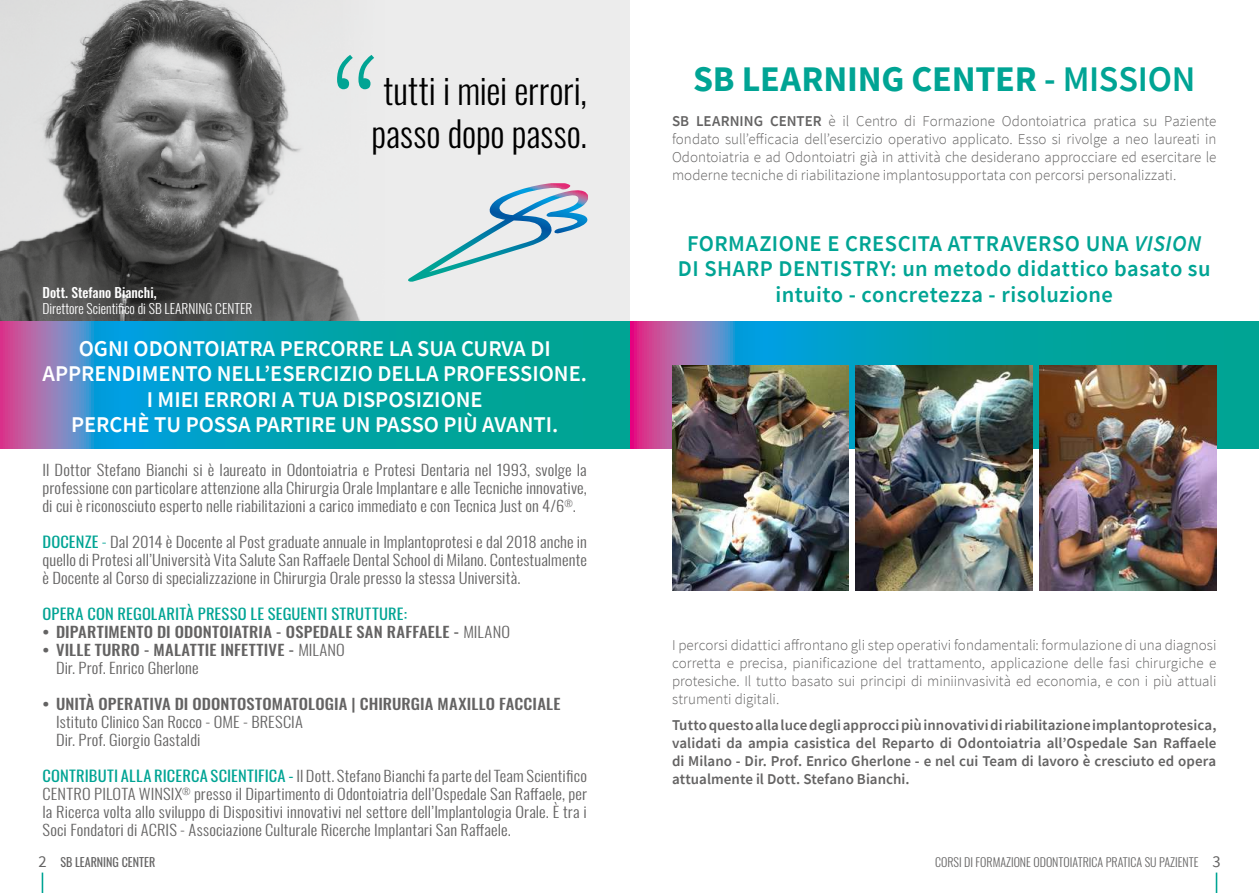
<style>
.page{position:relative;width:1259px;height:893px;background:#fff}
.page>*{position:absolute;margin:0;border:0;box-sizing:border-box;transform-origin:0 0}
.t1{font:700 36px "Source Sans Pro";letter-spacing:-.005em;color:#00a494}
.t2{font:300 35.25px/42.3px "Oswald";color:#000;text-align:center}
.t3{font:600 22.5px/25.5px "Source Sans Pro";color:#fff;text-align:center}
.t4{font:600 22.5px/25.5px "Source Sans Pro";letter-spacing:.02em;color:#00a494;text-align:center}
.t5{font:300 15px/18px "Oswald";letter-spacing:.005em;color:#646363;text-align:justify;scale:1.1 1}
.t6{font:300 15px/18px "Source Sans Pro";color:#646363;text-align:justify}
.t7{font:600 15px/18px "Source Sans Pro";letter-spacing:.005em;color:#646363;text-align:justify}
.t8{font:500 15px/18px "Oswald";letter-spacing:.015em;color:#646363;scale:1.1 1}
.t9{font:15px "Oswald";letter-spacing:.01em;color:#00a494;scale:1.1 1}
.t10{font:300 13.5px "Oswald";color:#fff}
.t11{font:500 13.5px "Oswald";color:#fff}
.t12{font:300 12px "Oswald";color:#646363}
.t13{font:12px "Oswald";color:#646363}
.s1{font-weight:600}
.s2{font-style:italic}
.s3{font-weight:400;color:#00a494}
.s4{color:#00a494}
.s5{font-weight:300}
.s6{font-family:"Source Sans Pro";font-size:16.5px}
.s7{font-family:"Source Sans Pro";font-weight:400;font-size:16.5px}
</style>
<div class="page">
<div style="left:0;top:0;width:629px;height:366px;background:#ececec"></div>
<img style="left:0;top:0;width:384px;height:322px">
<svg style="left:42px;top:872px;width:1px;height:21px"></svg>
<hr style="left:1215px;top:872px;width:2px;height:21px;background:#00a494">
<svg style="left:629px;top:322px;width:630px;height:127px;background:#2990a6"></svg>
<img style="left:856px;top:366px;width:176px;height:224px">
<img style="left:672px;top:366px;width:176px;height:224px">
<img style="left:1039px;top:366px;width:177px;height:224px">
<svg style="left:0;top:322px;width:629px;height:127px;background:#169bae"></svg>
<svg style="left:408px;top:183px;width:180px;height:99px"></svg>
<svg style="left:337px;top:55px;width:37px;height:34px"></svg>
<h2 class="t2" style="left:371px;top:66px;width:217px">tutti i miei errori, passo dopo passo.</h2>
<h1 class="t1" style="left:693px;top:54px;width:504px">SB LEARNING CENTER <span class="s1">- MISSION</span></h1>
<p class="t6" style="left:672px;top:112px;width:546px"><span class="s1">SB LEARNING CENTER</span> è il Centro di Formazione Odontoiatrica pratica su Paziente fondato sull’efficacia dell’esercizio operativo applicato. Esso si rivolge a neo laureati in Odontoiatria e ad Odontoiatri già in attività che desiderano approcciare ed esercitare le moderne tecniche di riabilitazione implantosupportata con percorsi personalizzati.</p>
<h3 class="t4" style="left:678px;top:230px;width:534px">FORMAZIONE E CRESCITA ATTRAVERSO UNA <span class="s2">VISION<br></span>DI SHARP DENTISTRY: un metodo didattico basato su</h3>
<p class="t11" style="left:43px;top:285px;width:116px">Dott. Stefano Bianchi,</p>
<h3 class="t4" style="left:775px;top:281px;width:339px">intuito - concretezza - risoluzione</h3>
<p class="t10" style="left:43px;top:297px;width:211px">Direttore Scientifico di SB LEARNING CENTER</p>
<h3 class="t3" style="left:43px;top:335px;width:546px">OGNI ODONTOIATRA PERCORRE LA SUA CURVA DI APPRENDIMENTO NELL’ESERCIZIO DELLA PROFESSIONE.<br>I MIEI ERRORI A TUA DISPOSIZIONE<br>PERCHÈ TU POSSA PARTIRE UN PASSO PIÙ AVANTI.</h3>
<p class="t5" style="left:43px;top:459px;width:496px">Il Dottor Stefano Bianchi si è laureato in Odontoiatria e Protesi Dentaria nel 1993, svolge la professione con particolare attenzione alla Chirurgia Orale Implantare e alle Tecniche innovative, di cui è riconosciuto esperto nelle riabilitazioni a carico immediato e con Tecnica Just on 4/6<sup>®</sup>.</p>
<p class="t5" style="left:43px;top:531px;width:496px"><span class="s3">DOCENZE</span> <span class="s4">-</span> Dal 2014 è Docente al Post graduate annuale in Implantoprotesi e dal 2018 anche in quello di Protesi all’Università Vita Salute San Raffaele Dental School di Milano. Contestualmente è Docente al Corso di specializzazione in Chirurgia Orale presso la stessa Università.</p>
<p class="t9" style="left:43px;top:600px;width:333px">OPERA CON REGOLARITÀ PRESSO LE SEGUENTI STRUTTURE:</p>
<p class="t8" style="left:43px;top:623px;width:426px">• DIPARTIMENTO DI ODONTOIATRIA - OSPEDALE SAN RAFFAELE - <span class="s5">MILANO</span></p>
<p class="t8" style="left:56px;top:641px;width:264px;text-indent:-13px">• VILLE TURRO - MALATTIE INFETTIVE - <span class="s5">MILANO<br>Dir. Prof. Enrico Gherlone</span></p>
<p class="t8" style="left:43px;top:695px;width:472px">• UNITÀ OPERATIVA DI ODONTOSTOMATOLOGIA | CHIRURGIA MAXILLO FACCIALE</p>
<p class="t5" style="left:56px;top:711px;width:226px">Istituto Clinico San Rocco - OME - BRESCIA<br>Dir. Prof. Giorgio Gastaldi</p>
<p class="t5" style="left:43px;top:765px;width:496px"><span class="s3">CONTRIBUTI ALLA RICERCA SCIENTIFICA -</span> Il Dott. Stefano Bianchi fa parte del Team Scientifico CENTRO PILOTA WINSIX<sup>®</sup> presso il Dipartimento di Odontoiatria dell’Ospedale San Raffaele, per la Ricerca volta allo sviluppo di Dispositivi innovativi nel settore dell’Implantologia Orale. È tra i Soci Fondatori di ACRIS - Associazione Culturale Ricerche Implantari San Raffaele.</p>
<p class="t6" style="left:672px;top:636px;width:546px">I percorsi didattici affrontano gli step operativi fondamentali: formulazione di una diagnosi corretta e precisa, pianificazione del trattamento, applicazione delle fasi chirurgiche e protesiche. Il tutto basato sui principi di miniinvasività ed economia, e con i più attuali strumenti digitali.</p>
<p class="t7" style="left:672px;top:716px;width:546px">Tutto questo alla luce degli approcci più innovativi di riabilitazione implantoprotesica, validati da ampia casistica del Reparto di Odontoiatria all’Ospedale San Raffaele di Milano - Dir. Prof. Enrico Gherlone - e nel cui Team di lavoro è cresciuto ed opera attualmente il Dott. Stefano Bianchi.</p>
<p class="t13" style="left:38px;top:851px;width:118px"><span class="s6">2</span> SB LEARNING CENTER</p>
<p class="t12" style="left:935px;top:851px;width:287px">CORSI DI FORMAZIONE ODONTOIATRICA PRATICA SU PAZIENTE <span class="s7">3</span></p>
</div>
